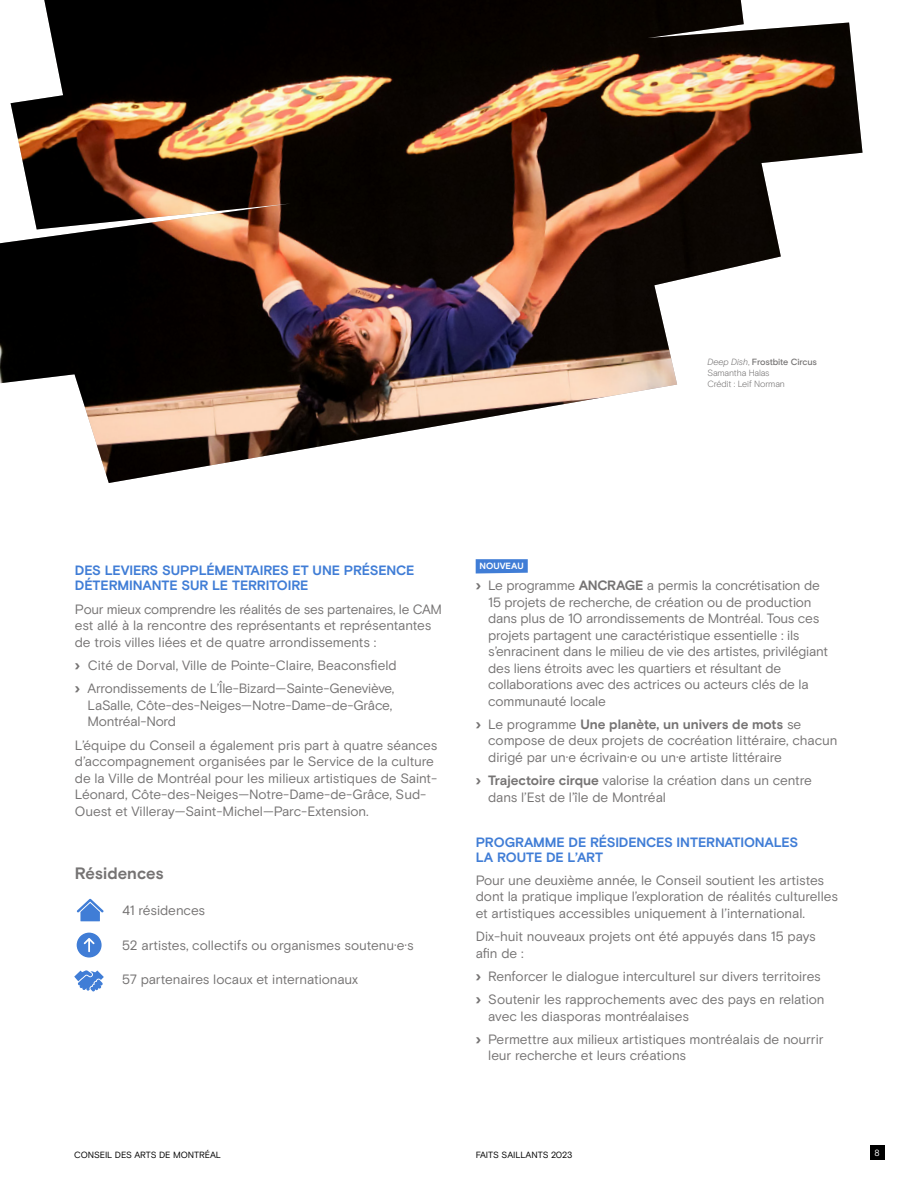
<style>
.page{position:relative;width:918px;height:1188px;background:#fff}
.page>*{position:absolute;margin:0;border:0;box-sizing:border-box;transform-origin:0 0}
.t1{font:700 16.5px "Basis Grotesque Pro";color:#757373}
.t2{font:13.5px/16.5px "Basis Grotesque Pro";letter-spacing:-.01em;color:#757373}
.t3{font:700 13.5px/15px "Basis Grotesque Pro";letter-spacing:-.015em;color:#407dd6}
.t4{font:300 9px/11.2px "Basis Grotesque Pro";letter-spacing:-.02em;color:#757373}
.t5{font:9px "Basis Grotesque Pro";letter-spacing:-.01em;color:#000}
.t6{font:700 9px "Basis Grotesque Pro";color:#fff}
.t7{font:9px "Basis Grotesque Pro";color:#fff}
.s1{font-style:italic}
.s2{font-weight:500}
.s3{font-weight:900}
.s4{font-weight:700}
</style>
<div class="page">
<svg style="left:476px;top:559px;width:52px;height:15px"></svg>
<svg style="left:74px;top:970px;width:30px;height:21px"></svg>
<svg style="left:77px;top:933px;width:25px;height:25px"></svg>
<svg style="left:77px;top:899px;width:27px;height:22px"></svg>
<img style="left:0;top:0;width:863px;height:483px">
<div style="left:870px;top:1145px;width:15px;height:15px;background:#000"></div>
<p class="t4" style="left:708px;top:356px;width:111px"><span class="s1">Deep Dish</span>, <span class="s2">Frostbite Circus<br></span>Samantha Halas<br>Crédit : Leif Norman</p>
<p class="t3" style="left:75px;top:564px;width:341px">DES LEVIERS SUPPLÉMENTAIRES ET UNE PRÉSENCE<br>DÉTERMINANTE SUR LE TERRITOIRE</p>
<p class="t2" style="left:75px;top:601px;width:369px">Pour mieux comprendre les réalités de ses partenaires, le CAM est allé à la rencontre des représentants et représentantes de trois villes liées et de quatre arrondissements :</p>
<p class="t2" style="left:75px;top:654px;width:323px;line-height:23.2px"><span class="s3">›</span> Cité de Dorval, Ville de Pointe-Claire, Beaconsfield <span class="s3">›</span> Arrondissements de L’Île-Bizard—Sainte-Geneviève,</p>
<p class="t2" style="left:87px;top:697px;width:306px">LaSalle, Côte-des-Neiges—Notre-Dame-de-Grâce,<br>Montréal-Nord</p>
<p class="t2" style="left:75px;top:737px;width:364px">L’équipe du Conseil a également pris part à quatre séances d’accompagnement organisées par le Service de la culture de la Ville de Montréal pour les milieux artistiques de Saint-Léonard, Côte-des-Neiges—Notre-Dame-de-Grâce, Sud-Ouest et Villeray—Saint-Michel—Parc-Extension.</p>
<p class="t1" style="left:75px;top:863px;width:90px">Résidences</p>
<p class="t2" style="left:122px;top:903px;width:85px">41 résidences</p>
<p class="t2" style="left:122px;top:937px;width:293px">52 artistes, collectifs ou organismes soutenu·e·s</p>
<p class="t2" style="left:122px;top:971px;width:238px">57 partenaires locaux et internationaux</p>
<p class="t6" style="left:480px;top:561px;width:46px">NOUVEAU</p>
<p class="t2" style="left:488px;top:578px;width:341px;text-indent:-13px"><span class="s3">›</span> Le programme <span class="s4">ANCRAGE</span> a permis la concrétisation de 15 projets de recherche, de création ou de production dans plus de 10 arrondissements de Montréal. Tous ces projets partagent une caractéristique essentielle : ils s’enracinent dans le milieu de vie des artistes, privilégiant des liens étroits avec les quartiers et résultant de collaborations avec des actrices ou acteurs clés de la communauté locale</p>
<p class="t2" style="left:488px;top:716px;width:351px;text-indent:-13px"><span class="s3">›</span> Le programme <span class="s4">Une planète, un univers de mots</span> se compose de deux projets de cocréation littéraire, chacun dirigé par un·e écrivain·e ou un·e artiste littéraire</p>
<p class="t2" style="left:488px;top:773px;width:325px;text-indent:-13px"><span class="s3">›</span> <span class="s4">Trajectoire cirque</span> valorise la création dans un centre dans l’Est de l’île de Montréal</p>
<p class="t3" style="left:476px;top:835px;width:324px">PROGRAMME DE RÉSIDENCES INTERNATIONALES<br>LA ROUTE DE L’ART</p>
<p class="t2" style="left:476px;top:872px;width:364px">Pour une deuxième année, le Conseil soutient les artistes dont la pratique implique l’exploration de réalités culturelles et artistiques accessibles uniquement à l’international.</p>
<p class="t2" style="left:476px;top:929px;width:342px">Dix-huit nouveaux projets ont été appuyés dans 15 pays afin de :</p>
<p class="t2" style="left:476px;top:965px;width:350px;line-height:23.2px"><span class="s3">›</span> Renforcer le dialogue interculturel sur divers territoires <span class="s3">›</span> Soutenir les rapprochements avec des pays en relation</p>
<p class="t2" style="left:476px;top:1005px;width:349px;line-height:23.2px;text-indent:13px">avec les diasporas montréalaises<br><span class="s3">›</span> Permettre aux milieux artistiques montréalais de nourrir</p>
<p class="t2" style="left:488px;top:1048px;width:199px">leur recherche et leurs créations</p>
<p class="t5" style="left:74px;top:1149px;width:148px">CONSEIL DES ARTS DE MONTRÉAL</p>
<p class="t5" style="left:476px;top:1149px;width:98px">FAITS SAILLANTS 2023</p>
<p class="t7" style="left:875px;top:1148px;width:7px">8</p>
</div>
